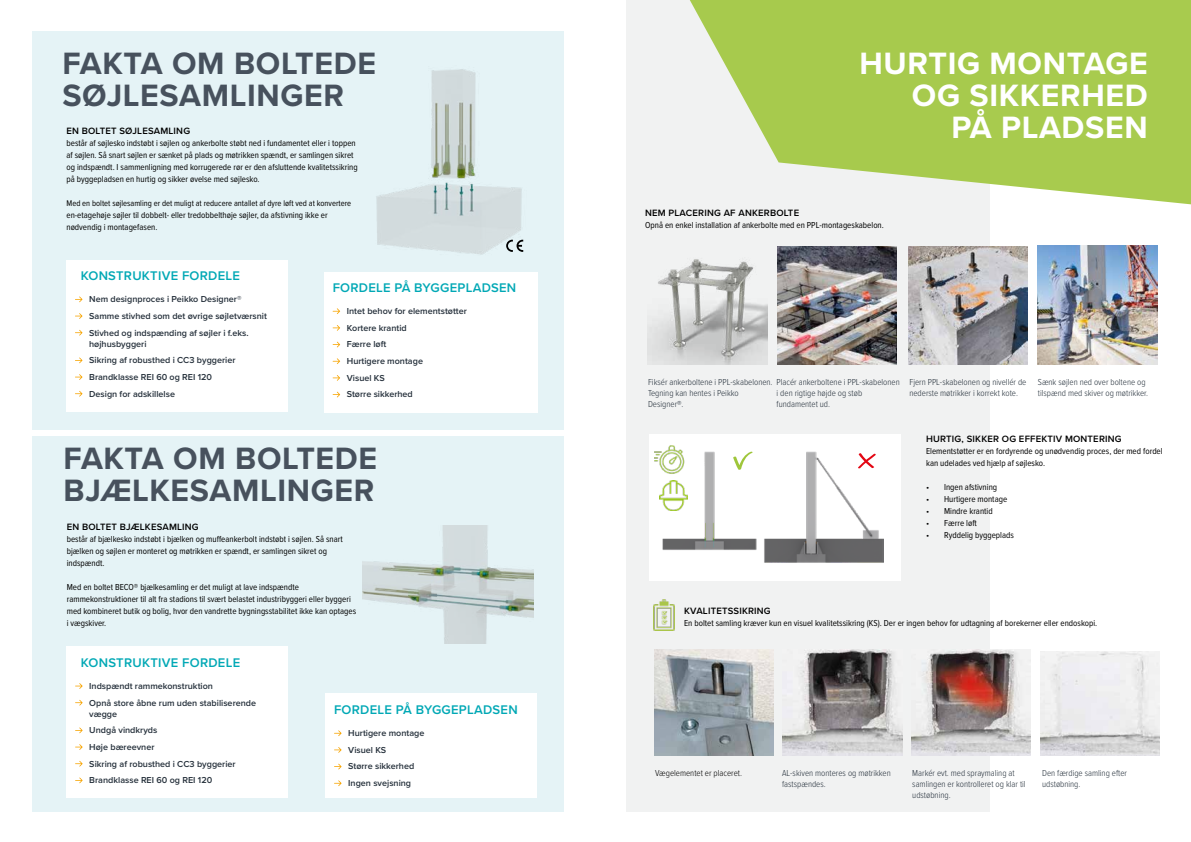
<style>
.page{position:relative;width:1191px;height:842px;background:#fff}
.page>*{position:absolute;margin:0;border:0;box-sizing:border-box;transform-origin:0 0}
.t1{font:700 32px/32px "Proxima Nova";letter-spacing:.02em;color:#47515d}
.t2{font:700 32px/32px "Proxima Nova";letter-spacing:.02em;color:#fff;text-align:right}
.t3{font:600 13px "Proxima Nova";letter-spacing:.02em;color:#00a8b5}
.t4{font:600 9.5px "Proxima Nova";letter-spacing:.02em;color:#000}
.t5{font:9px/12px "Proxima Nova Cond";color:#000}
.t6{font:600 9px/16.7px "Proxima Nova";color:#25303b}
.t7{font:300 9px/11px "Proxima Nova Cond";color:#25303b}
.t8{font:300 9px "Proxima Nova Cond";color:#000}
.t9{font:8.6px "Proxima Nova Cond";color:#000}
.s1{font-family:"Proxima Nova Cond";font-weight:300}
</style>
<div class="page">
<div style="left:32px;top:31px;width:532px;height:781px;background:#e5f3f6"></div>
<div style="left:626px;top:0;width:363px;height:812px;background:#f1f2f2"></div>
<svg style="left:690px;top:0;width:501px;height:209px;fill:#a8cb4e"></svg>
<img style="left:648px;top:259px;width:119px;height:105px">
<img style="left:777px;top:247px;width:120px;height:118px">
<img style="left:908px;top:246px;width:120px;height:118px">
<img style="left:376px;top:69px;width:148px;height:186px">
<img style="left:1037px;top:246px;width:120px;height:118px">
<img style="left:782px;top:650px;width:120px;height:105px">
<img style="left:654px;top:650px;width:119px;height:105px">
<img style="left:1040px;top:651px;width:119px;height:104px">
<div style="left:66px;top:260px;width:222px;height:152px;background:#fff"></div>
<svg style="left:75px;top:296px;width:7px;height:6px"></svg>
<svg style="left:75px;top:313px;width:7px;height:6px"></svg>
<svg style="left:75px;top:330px;width:7px;height:6px"></svg>
<svg style="left:75px;top:357px;width:7px;height:6px"></svg>
<svg style="left:75px;top:374px;width:7px;height:6px"></svg>
<svg style="left:75px;top:391px;width:7px;height:6px"></svg>
<div style="left:324px;top:272px;width:213px;height:140px;background:#fff"></div>
<svg style="left:333px;top:308px;width:7px;height:6px"></svg>
<svg style="left:333px;top:325px;width:7px;height:6px"></svg>
<svg style="left:333px;top:342px;width:7px;height:5px"></svg>
<svg style="left:333px;top:358px;width:7px;height:6px"></svg>
<svg style="left:333px;top:375px;width:7px;height:6px"></svg>
<svg style="left:333px;top:392px;width:7px;height:5px"></svg>
<div style="left:67px;top:647px;width:221px;height:151px;background:#fff"></div>
<svg style="left:75px;top:683px;width:8px;height:6px"></svg>
<svg style="left:75px;top:700px;width:8px;height:5px"></svg>
<svg style="left:75px;top:727px;width:8px;height:6px"></svg>
<svg style="left:75px;top:744px;width:8px;height:6px"></svg>
<svg style="left:75px;top:761px;width:8px;height:5px"></svg>
<svg style="left:75px;top:777px;width:8px;height:6px"></svg>
<div style="left:325px;top:694px;width:212px;height:104px;background:#fff"></div>
<svg style="left:334px;top:730px;width:7px;height:6px"></svg>
<svg style="left:334px;top:747px;width:7px;height:6px"></svg>
<svg style="left:334px;top:764px;width:7px;height:5px"></svg>
<svg style="left:334px;top:780px;width:7px;height:6px"></svg>
<svg style="left:506px;top:240px;width:17px;height:12px"></svg>
<img style="left:911px;top:650px;width:120px;height:105px">
<div style="left:649px;top:434px;width:252px;height:146px;background:#fff"></div>
<img style="left:662px;top:451px;width:221px;height:112px">
<img style="left:655px;top:445px;width:33px;height:30px">
<img style="left:653px;top:599px;width:21px;height:31px">
<img style="left:659px;top:480px;width:28px;height:30px">
<div style="left:27px;top:430px;width:544px;height:6px;background:#fff"></div>
<img style="left:362px;top:525px;width:172px;height:119px">
<svg style="left:733px;top:451px;width:20px;height:19px"></svg>
<svg style="left:857px;top:453px;width:19px;height:16px"></svg>
<h1 class="t1" style="left:62px;top:47px;width:315px">FAKTA OM BOLTEDE<br>SØJLESAMLINGER</h1>
<h1 class="t2" style="left:859px;top:47px;width:290px">HURTIG MONTAGE<br>OG SIKKERHED<br>PÅ PLADSEN</h1>
<p class="t4" style="left:66px;top:123px;width:125px">EN BOLTET SØJLESAMLING</p>
<p class="t5" style="left:66px;top:136px;width:293px">består af søjlesko indstøbt i søjlen og ankerbolte støbt ned i fundamentet eller i toppen af søjlen. Så snart søjlen er sænket på plads og møtrikken spændt, er samlingen sikret og indspændt. I sammenligning med korrugerede rør er den afsluttende kvalitetssikring på byggepladsen en hurtig og sikker øvelse med søjlesko.</p>
<p class="t9" style="left:66px;top:196px;width:286px">Med en boltet søjlesamling er det muligt at reducere antallet af dyre løft ved at konvertere</p>
<p class="t5" style="left:66px;top:208px;width:263px">en-etagehøje søjler til dobbelt- eller tredobbelthøje søjler, da afstivning ikke er nødvendig i montagefasen.</p>
<p class="t4" style="left:645px;top:206px;width:155px">NEM PLACERING AF ANKERBOLTE</p>
<p class="t5" style="left:645px;top:218px;width:240px">Opnå en enkel installation af ankerbolte med en PPL-montageskabelon.</p>
<h2 class="t3" style="left:81px;top:266px;width:161px">KONSTRUKTIVE FORDELE</h2>
<p class="t6" style="left:89px;top:291px;width:179px">Nem designproces i Peikko Designer<span class="s1">®<br></span>Samme stivhed som det øvrige søjletværsnit<br>Stivhed og indspænding af søjler i f.eks.</p>
<p class="t6" style="left:89px;top:335px;width:148px">højhusbyggeri<br>Sikring af robusthed i CC3 byggerier<br>Brandklasse REI 60 og REI 120<br>Design for adskillelse</p>
<h2 class="t3" style="left:333px;top:278px;width:185px">FORDELE PÅ BYGGEPLADSEN</h2>
<p class="t6" style="left:347px;top:302px;width:122px">Intet behov for elementstøtter<br>Kortere krantid<br>Færre løft<br>Hurtigere montage<br>Visuel KS<br>Større sikkerhed</p>
<h1 class="t1" style="left:64px;top:442px;width:315px">FAKTA OM BOLTEDE<br>BJÆLKESAMLINGER</h1>
<p class="t4" style="left:67px;top:520px;width:133px">EN BOLTET BJÆLKESAMLING</p>
<p class="t5" style="left:67px;top:533px;width:277px">består af bjælkesko indstøbt i bjælken og muffeankerbolt indstøbt i søjlen. Så snart bjælken og søjlen er monteret og møtrikken er spændt, er samlingen sikret og indspændt.</p>
<p class="t5" style="left:67px;top:581px;width:291px">Med en boltet BECO® bjælkesamling er det muligt at lave indspændte rammekonstruktioner til alt fra stadions til svært belastet industribyggeri eller byggeri med kombineret butik og bolig, hvor den vandrette bygningsstabilitet ikke kan optages i vægskiver.</p>
<h2 class="t3" style="left:81px;top:653px;width:161px">KONSTRUKTIVE FORDELE</h2>
<p class="t6" style="left:89px;top:677px;width:168px">Indspændt rammekonstruktion<br>Opnå store åbne rum uden stabiliserende</p>
<p class="t6" style="left:89px;top:705px;width:148px">vægge<br>Undgå vindkryds<br>Høje bæreevner<br>Sikring af robusthed i CC3 byggerier<br>Brandklasse REI 60 og REI 120</p>
<h2 class="t3" style="left:334px;top:700px;width:185px">FORDELE PÅ BYGGEPLADSEN</h2>
<p class="t6" style="left:348px;top:724px;width:78px">Hurtigere montage<br>Visuel KS<br>Større sikkerhed<br>Ingen svejsning</p>
<p class="t7" style="left:648px;top:376px;width:253px">Fiksér ankerboltene i PPL-skabelonen. Placér ankerboltene i PPL-skabelonen<br>Tegning kan hentes i Peikko<br>Designer®.</p>
<p class="t7" style="left:776px;top:387px;width:87px">i den rigtige højde og støb fundamentet ud.</p>
<p class="t7" style="left:909px;top:376px;width:118px">Fjern PPL-skabelonen og nivellér de nederste møtrikker i korrekt kote.</p>
<p class="t7" style="left:1038px;top:376px;width:112px">Sænk søjlen ned over boltene og tilspænd med skiver og møtrikker.</p>
<p class="t4" style="left:926px;top:431px;width:197px">HURTIG, SIKKER OG EFFEKTIV MONTERING</p>
<p class="t5" style="left:926px;top:444px;width:238px">Elementstøtter er en fordyrende og unødvendig proces, der med fordel kan udelades ved hjælp af søjlesko.</p>
<p class="t5" style="left:926px;top:480px;width:73px">• Ingen afstivning</p>
<p class="t5" style="left:926px;top:492px;width:83px">• Hurtigere montage</p>
<p class="t5" style="left:926px;top:504px;width:68px">• Mindre krantid</p>
<p class="t5" style="left:926px;top:516px;width:52px">• Færre løft</p>
<p class="t5" style="left:926px;top:528px;width:89px">• Ryddelig byggeplads</p>
<p class="t4" style="left:684px;top:604px;width:88px">KVALITETSSIKRING</p>
<p class="t5" style="left:684px;top:617px;width:414px">En boltet samling kræver kun en visuel kvalitetssikring (KS). Der er ingen behov for udtagning af borekerner eller endoskopi.</p>
<p class="t8" style="left:655px;top:766px;width:88px">Vægelementet er placeret.</p>
<p class="t7" style="left:782px;top:767px;width:110px">AL-skiven monteres og møtrikken fastspændes.</p>
<p class="t7" style="left:912px;top:767px;width:115px">Markér evt. med spraymaling at samlingen er kontrolleret og klar til udstøbning.</p>
<p class="t7" style="left:1042px;top:767px;width:86px">Den færdige samling efter udstøbning.</p>
</div>
